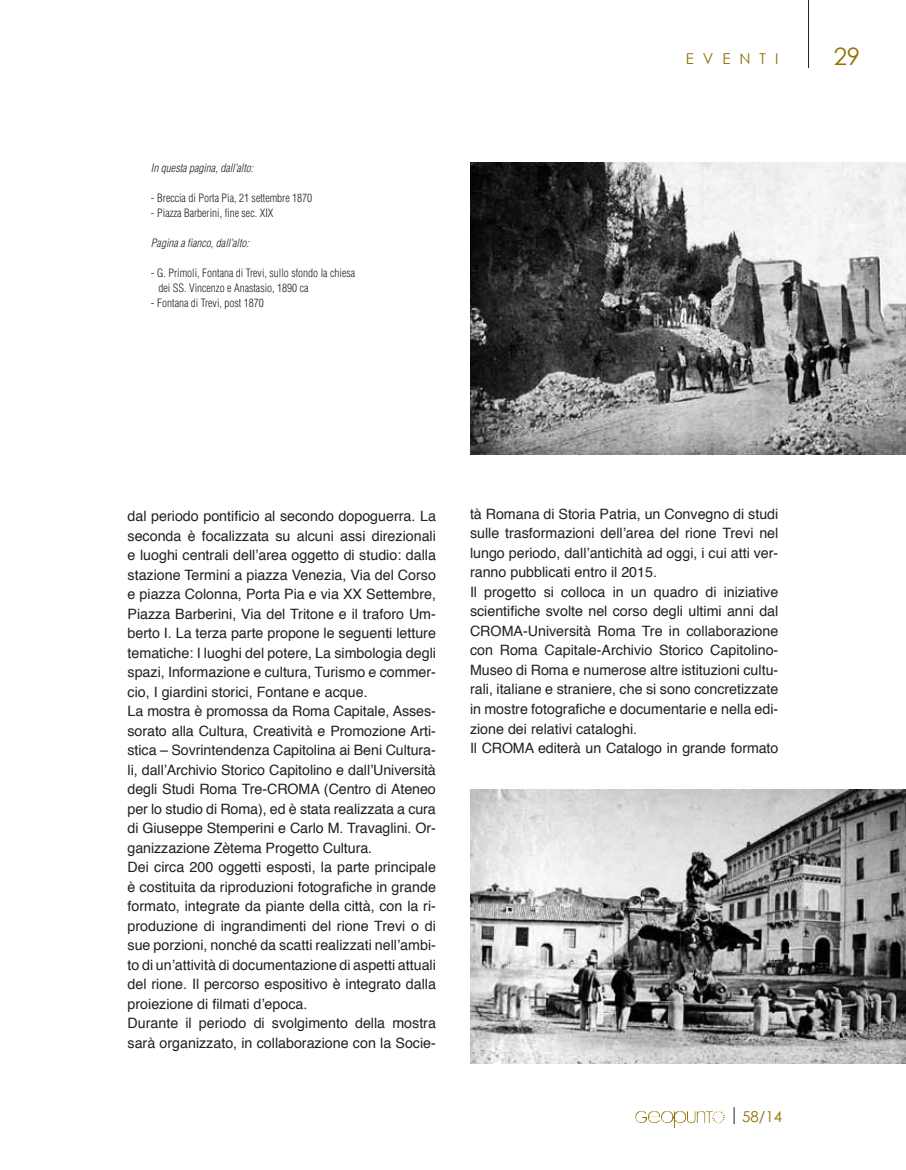
<style>
.page{position:relative;width:906px;height:1170px;background:#fff}
.page>*{position:absolute;margin:0;border:0;box-sizing:border-box;transform-origin:0 0}
.t1{font:24px "Century Gothic";color:#927100}
.t2{font:15px "Century Gothic";letter-spacing:.6em;color:#927100}
.t3{font:14.25px/19.5px "Helvetica";color:#231f20}
.t4{font:300 condensed 11.25px/15px "Helvetica";color:#231f20}
.t5{font:italic 300 condensed 11.25px "Helvetica";color:#231f20}
</style>
<div class="page">
<hr style="left:808px;top:0;width:1px;height:68px;background:#231f20">
<svg style="left:733px;top:1107px;width:1px;height:17px"></svg>
<svg style="left:712px;top:1111px;width:10px;height:12px"></svg>
<img style="left:470px;top:163px;width:436px;height:291px">
<img style="left:470px;top:789px;width:436px;height:274px">
<p class="t5" style="left:151px;top:161px;width:104px">In questa pagina, dall’alto:</p>
<p class="t4" style="left:151px;top:190px;width:163px">- Breccia di Porta Pia, 21 settembre 1870</p>
<p class="t4" style="left:151px;top:205px;width:124px">- Piazza Barberini, fine sec. XIX</p>
<p class="t5" style="left:151px;top:236px;width:99px">Pagina a fianco, dall’alto:</p>
<p class="t4" style="left:158px;top:265px;width:198px;text-indent:-7px">- G. Primoli, Fontana di Trevi, sullo sfondo la chiesa dei SS. Vincenzo e Anastasio, 1890 ca</p>
<p class="t4" style="left:151px;top:295px;width:114px">- Fontana di Trevi, post 1870</p>
<p class="t2" style="left:686px;top:50px;width:94px">EVENTI</p>
<h1 class="t1" style="left:833px;top:41px;width:28px">29</h1>
<p class="t3" style="left:128px;top:507px;width:310px">dal periodo pontificio al secondo dopoguerra. La seconda è focalizzata su alcuni assi direzionali e luoghi centrali dell’area oggetto di studio: dalla stazione Termini a piazza Venezia, Via del Corso e piazza Colonna, Porta Pia e via XX Settembre, Piazza Barberini, Via del Tritone e il traforo Um&shy;berto I. La terza parte propone le seguenti letture tematiche: I luoghi del potere, La simbologia degli spazi, Informazione e cultura, Turismo e commer&shy;cio, I giardini storici, Fontane e acque.<br>La mostra è promossa da Roma Capitale, Asses&shy;sorato alla Cultura, Creatività e Promozione Arti&shy;stica – Sovrintendenza Capitolina ai Beni Cultura&shy;li, dall’Archivio Storico Capitolino e dall’Università degli Studi Roma Tre-CROMA (Centro di Ateneo per lo studio di Roma), ed è stata realizzata a cura di Giuseppe Stemperini e Carlo M. Travaglini. Or&shy;ganizzazione Zètema Progetto Cultura.<br>Dei circa 200 oggetti esposti, la parte principale è costituita da riproduzioni fotografiche in grande formato, integrate da piante della città, con la ri&shy;produzione di ingrandimenti del rione Trevi o di sue porzioni, nonché da scatti realizzati nell’ambi&shy;to di un’attività di documentazione di aspetti attuali del rione. Il percorso espositivo è integrato dalla proiezione di filmati d’epoca.<br>Durante il periodo di svolgimento della mostra sarà organizzato, in collaborazione con la Socie-</p>
<p class="t3" style="left:470px;top:504px;width:310px">tà Romana di Storia Patria, un Convegno di studi sulle trasformazioni dell’area del rione Trevi nel lungo periodo, dall’antichità ad oggi, i cui atti ver&shy;ranno pubblicati entro il 2015.<br>Il progetto si colloca in un quadro di iniziative scientifiche svolte nel corso degli ultimi anni dal CROMA-Università Roma Tre in collaborazione con Roma Capitale-Archivio Storico Capitolino-Museo di Roma e numerose altre istituzioni cultu&shy;rali, italiane e straniere, che si sono concretizzate in mostre fotografiche e documentarie e nella edi&shy;zione dei relativi cataloghi.<br>Il CROMA editerà un Catalogo in grande formato</p>
<p class="t2" style="left:742px;top:1106px;width:41px">58/14</p>
</div>
